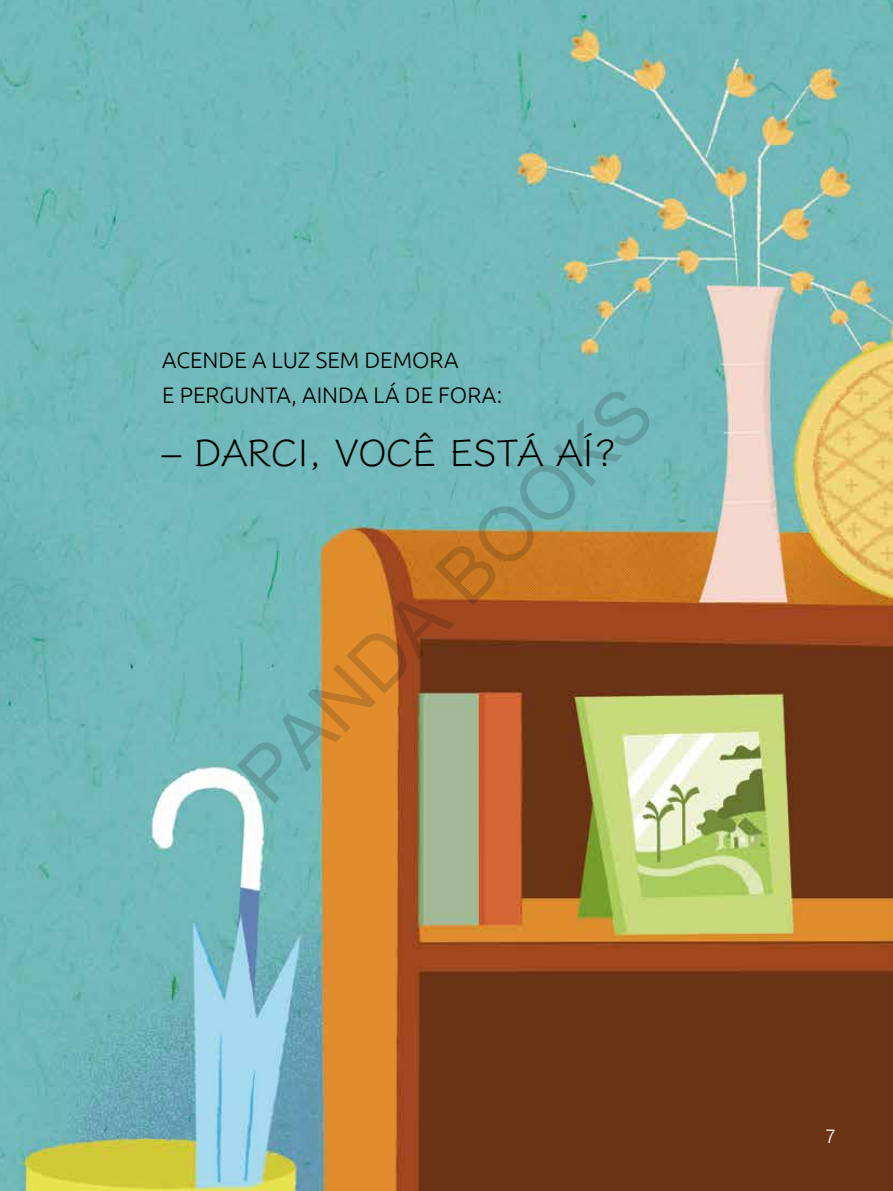
<style>
.page{position:relative;width:893px;height:1191px;background:#fff}
.page>*{position:absolute;margin:0;border:0;box-sizing:border-box;transform-origin:0 0}
.t1{font:75.3px "Arial";color:rgb(0 0 0/.15)}
.t2{font:37.5px "Klee One";color:#000}
.t3{font:300 22.5px/34.8px "Ubuntu";color:#000}
.t4{font:300 19.5px "Ubuntu";color:#fff}
</style>
<div class="page">
<img style="left:0;top:0;width:893px;height:1191px">
<p class="t3" style="left:162px;top:342px;width:342px">ACENDE A LUZ SEM DEMORA<br>E PERGUNTA, AINDA LÁ DE FORA:</p>
<h2 class="t2" style="left:162px;top:431px;width:456px">– DARCI, VOCÊ ESTÁ AÍ?</h2>
<h1 class="t1" style="left:217px;top:754px;width:550px;rotate:-45deg">PANDA BOOKS</h1>
<p class="t4" style="left:825px;top:1124px;width:12px">7</p>
</div>
